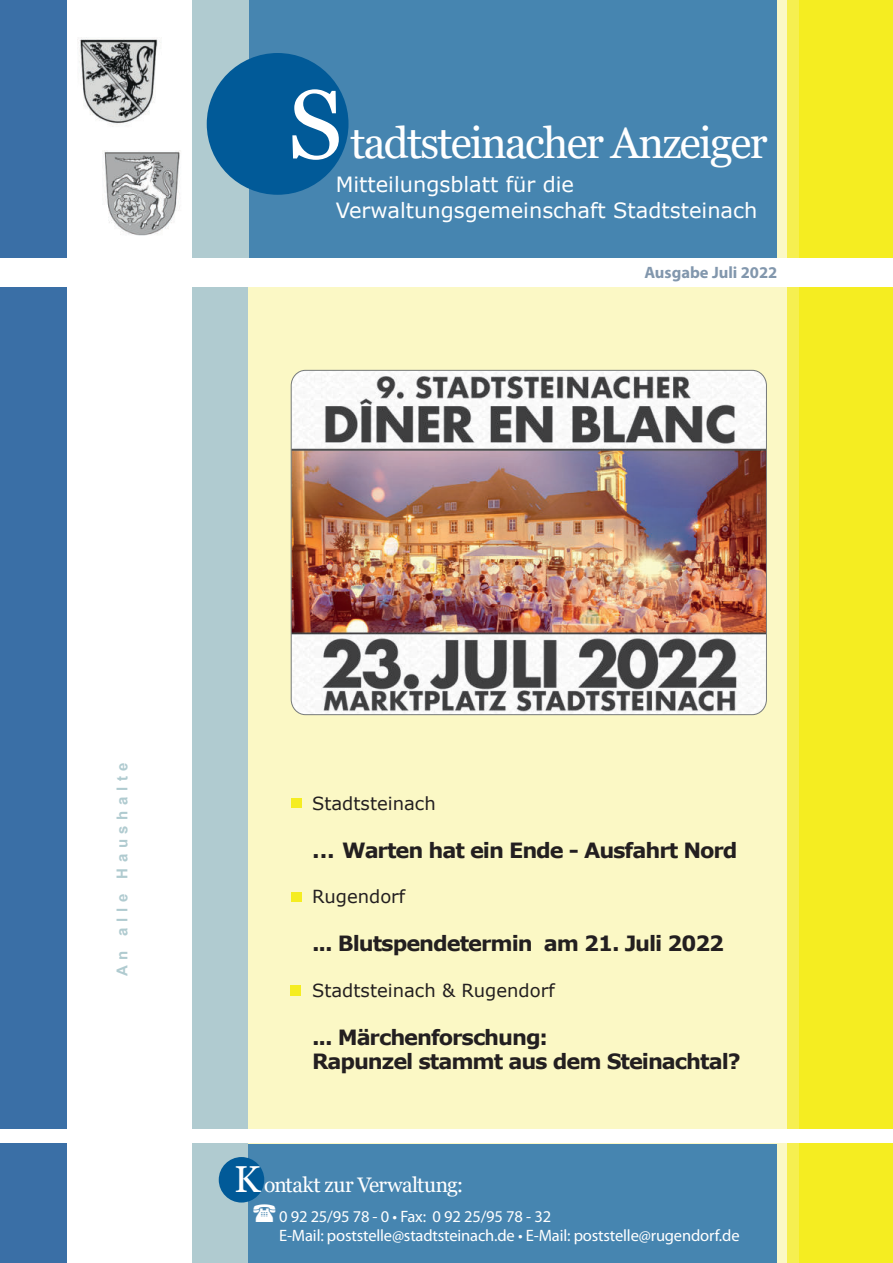
<style>
.page{position:relative;width:893px;height:1263px;background:#fff}
.page>*{position:absolute;margin:0;border:0;box-sizing:border-box;transform-origin:0 0}
.t1{font:97.5px "Georgia";color:#fff}
.t2{font:43.5px "Georgia";letter-spacing:-.04em;color:#fff}
.t3{font:37.5px "Georgia";color:#fff}
.t4{font:700 21px/24px "Verdana";letter-spacing:-.05em;color:#231f20}
.t5{font:21px/25.5px "MS Reference Sans Serif";color:#fff}
.t6{font:21px "Georgia";letter-spacing:-.025em;color:#fff}
.t7{font:18px "Verdana";color:#231f20}
.t8{font:16.5px/19.5px "Myriad Pro";letter-spacing:-.01em;color:#fff}
.t9{font:700 16.5px "Myriad Pro";color:#8297ad}
.t10{font:700 15px "Arial";letter-spacing:.37em;color:#b0cbd0}
</style>
<div class="page">
<div style="left:247px;top:1143px;width:530px;height:120px;background:#4685b0"></div>
<div style="left:0;top:287px;width:66px;height:976px;background:#3a6fa6"></div>
<div style="left:248px;top:287px;width:529px;height:856px;background:#fbf8c5"></div>
<div style="left:777px;top:287px;width:10px;height:976px;background:#fbf8c5"></div>
<div style="left:787px;top:287px;width:13px;height:976px;background:#f6ef50"></div>
<div style="left:800px;top:287px;width:93px;height:976px;background:#f5ed21"></div>
<div style="left:192px;top:287px;width:56px;height:976px;background:#b0cbd0"></div>
<div style="left:0;top:1129px;width:893px;height:14px;background:#fff"></div>
<div style="left:219px;top:1157px;width:45px;height:45px;background:#015a98;border-radius:50%"></div>
<div style="left:0;top:0;width:66px;height:257px;background:#3a6fa6"></div>
<div style="left:248px;top:0;width:529px;height:257px;background:#4685b0"></div>
<div style="left:777px;top:0;width:10px;height:257px;background:#fbf8c5"></div>
<div style="left:787px;top:0;width:13px;height:257px;background:#f6ef50"></div>
<div style="left:800px;top:0;width:93px;height:257px;background:#f5ed21"></div>
<div style="left:192px;top:0;width:56px;height:257px;background:#b0cbd0"></div>
<div style="left:207px;top:53px;width:141px;height:142px;background:#015a98;border-radius:50%"></div>
<img style="left:291px;top:370px;width:474px;height:345px">
<img style="left:78px;top:37px;width:83px;height:90px">
<img style="left:102px;top:150px;width:79px;height:86px">
<div style="left:291px;top:986px;width:10px;height:10px;background:#f5ed21"></div>
<div style="left:291px;top:798px;width:10px;height:10px;background:#f5ed21"></div>
<div style="left:291px;top:892px;width:10px;height:10px;background:#f5ed21"></div>
<h1 class="t1" style="left:288px;top:85px;width:56px">S</h1>
<h2 class="t2" style="left:350px;top:125px;width:419px">tadtsteinacher Anzeiger</h2>
<p class="t5" style="left:336px;top:174px;width:423px">Mitteilungsblatt für die<br>Verwaltungsgemeinschaft Stadtsteinach</p>
<p class="t9" style="left:644px;top:266px;width:135px">Ausgabe Juli 2022</p>
<p class="t10" style="left:117px;top:976px;width:215px;rotate:-90deg">An alle Haushalte</p>
<p class="t7" style="left:312px;top:796px;width:125px">Stadtsteinach</p>
<p class="t4" style="left:312px;top:840px;width:427px">... Warten hat ein Ende - Ausfahrt Nord</p>
<p class="t7" style="left:312px;top:890px;width:95px">Rugendorf</p>
<p class="t4" style="left:312px;top:933px;width:414px">... Blutspendetermin am 21. Juli 2022</p>
<p class="t7" style="left:312px;top:983px;width:244px">Stadtsteinach &amp; Rugendorf</p>
<p class="t4" style="left:312px;top:1027px;width:430px">... Märchenforschung:<br>Rapunzel stammt aus dem Steinachtal?</p>
<h3 class="t3" style="left:234px;top:1164px;width:28px">K</h3>
<p class="t6" style="left:264px;top:1176px;width:201px">ontakt zur Verwaltung:</p>
<p class="t8" style="left:279px;top:1207px;width:462px">0 92 25/95 78 - 0 • Fax: 0 92 25/95 78 - 32<br>E-Mail: poststelle@stadtsteinach.de • E-Mail: poststelle@rugendorf.de</p>
</div>
